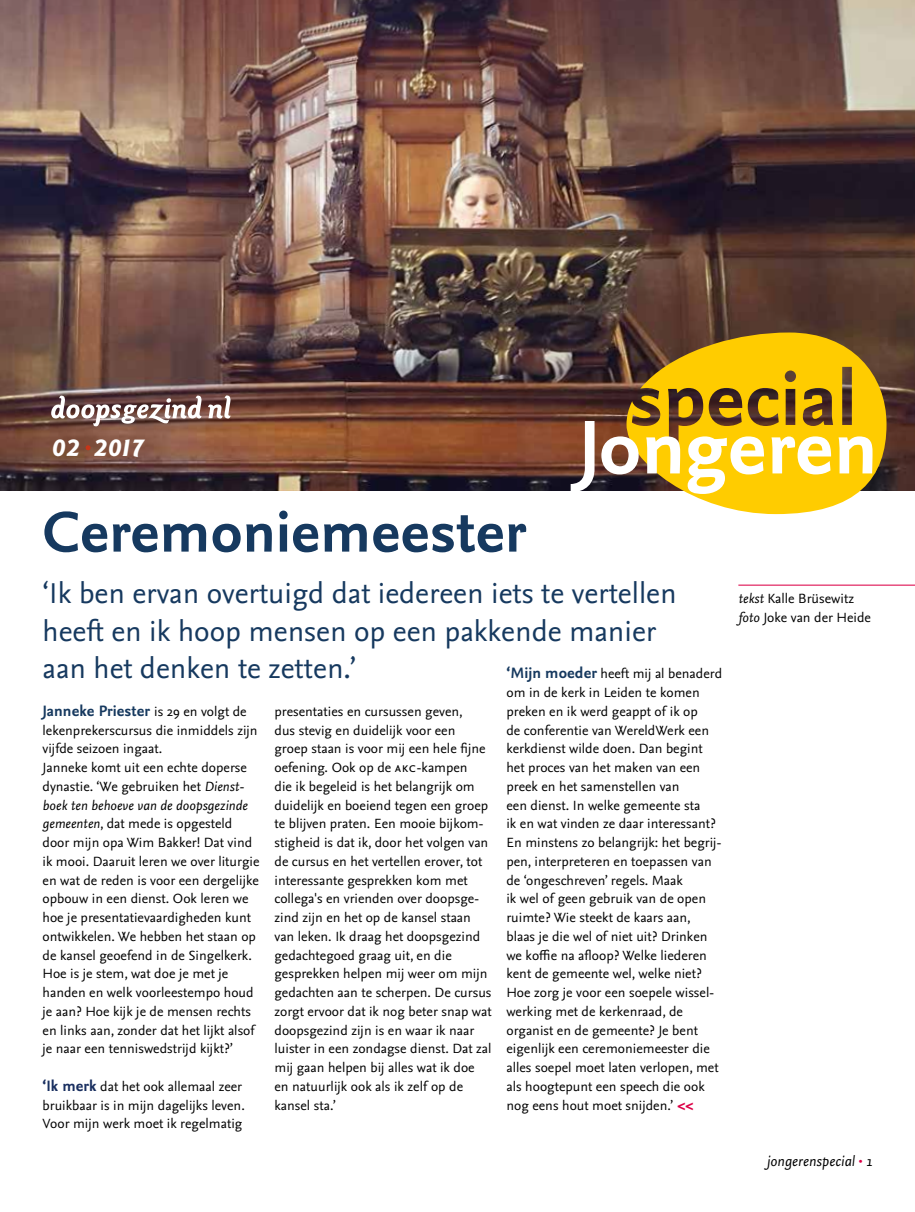
<style>
.page{position:relative;width:915px;height:1212px;background:#fff}
.page>*{position:absolute;margin:0;border:0;box-sizing:border-box;transform-origin:0 0}
.t1{font:700 79.65px "Nexus Sans";color:#fff}
.t2{font:700 60px "Nexus Sans";color:#16395f}
.t3{font:30px/37.5px "Nexus Sans";color:#16395f}
.t4{font:italic 700 25.05px "Goudy Sans BQ";letter-spacing:-.035em;color:#fff}
.t5{font:700 15.75px "Nexus Sans";letter-spacing:.005em;color:#16395f}
.t6{font:italic 15px "Nexus Sans";letter-spacing:.005em;color:#000}
.t7{font:13.95px/18.8px "Nexus Sans";color:#000}
.s1{font-weight:700;font-size:15.75px;color:#16395f}
.s2{font-weight:700;font-size:15.75px;color:#dc0047}
.s3{font-weight:400;font-size:13.95px;color:#000}
.s4{font-style:italic}
.s5{font-weight:700;font-size:15.75px;color:#182e5f}
.s6{font-family:"Nexus Sans Regular SC"}
.s7{font-style:normal;font-size:12px;color:#dc0047}
</style>
<div class="page">
<img style="left:1px;top:0;width:913px;height:491px">
<svg style="left:208px;top:395px;width:22px;height:23px"></svg>
<svg style="left:51px;top:396px;width:151px;height:30px"></svg>
<svg style="left:85px;top:445px;width:5px;height:5px"></svg>
<hr style="left:738px;top:585px;width:176px;height:1px;background:#dc0047">
<svg style="left:626px;top:332px;width:260px;height:182px;fill:#fc0"></svg>
<svg style="left:678px;top:396px;width:14px;height:22px"></svg>
<h3 class="t4" style="left:52px;top:432px;width:93px">02 2017</h3>
<h2 class="t2" style="left:43px;top:493px;width:484px">Ceremoniemeester</h2>
<h1 class="t1" style="left:577px;top:396px;width:302px">Jongeren</h1>
<h3 class="t3" style="left:43px;top:574px;width:635px">‘Ik ben ervan overtuigd dat iedereen iets te vertellen heeft en ik hoop mensen op een pakkende manier aan het denken te zetten.’</h3>
<p class="t7" style="left:506px;top:664px;width:217px"><span class="s1">‘Mijn moeder</span> heeft mij al benaderd om in de kerk in Leiden te komen preken en ik werd geappt of ik op<br>de conferentie van WereldWerk een kerkdienst wilde doen. Dan begint het proces van het maken van een preek en het samenstellen van<br>een dienst. In welke gemeente sta<br>ik en wat vinden ze daar interessant?<br>En minstens zo belangrijk: het begrij&shy;pen, interpreteren en toepassen van de ‘ongeschreven’ regels. Maak<br>ik wel of geen gebruik van de open ruimte? Wie steekt de kaars aan, blaas je die wel of niet uit? Drinken we koffie na afloop? Welke liederen kent de gemeente wel, welke niet?<br>Hoe zorg je voor een soepele wissel&shy;werking met de kerkenraad, de organist en de gemeente? Je bent eigenlijk een ceremoniemeester die alles soepel moet laten verlopen, met als hoogtepunt een speech die ook nog eens hout moet snijden.’ <span class="s2">&lt;&lt;</span></p>
<p class="t5" style="left:43px;top:701px;width:205px">Janneke Priester <span class="s3">is 29 en volgt de</span></p>
<p class="t7" style="left:43px;top:720px;width:218px">lekenprekerscursus die inmiddels zijn vijfde seizoen ingaat.<br>Janneke komt uit een echte doperse dynastie. ‘We gebruiken het <span class="s4">Dienst&shy;boek ten behoeve van de doopsgezinde gemeenten</span>, dat mede is opgesteld door mijn opa Wim Bakker! Dat vind ik mooi. Daaruit leren we over liturgie en wat de reden is voor een dergelijke opbouw in een dienst. Ook leren we hoe je presentatievaardigheden kunt ontwikkelen. We hebben het staan op de kansel geoefend in de Singelkerk.<br>Hoe is je stem, wat doe je met je handen en welk voorleestempo houd je aan? Hoe kijk je de mensen rechts en links aan, zonder dat het lijkt alsof je naar een tenniswedstrijd kijkt?’</p>
<p class="t7" style="left:43px;top:1077px;width:204px"><span class="s5">‘Ik merk</span> dat het ook allemaal zeer bruikbaar is in mijn dagelijks leven.<br>Voor mijn werk moet ik regelmatig</p>
<p class="t7" style="left:274px;top:702px;width:219px">presentaties en cursussen geven,<br>dus stevig en duidelijk voor een groep staan is voor mij een hele fijne oefening. Ook op de <span class="s6">akc</span>-kampen<br>die ik begeleid is het belangrijk om duidelijk en boeiend tegen een groep te blijven praten. Een mooie bijkom&shy;stigheid is dat ik, door het volgen van de cursus en het vertellen erover, tot interessante gesprekken kom met collega's en vrienden over doopsge&shy;zind zijn en het op de kansel staan van leken. Ik draag het doopsgezind gedachtegoed graag uit, en die gesprekken helpen mij weer om mijn gedachten aan te scherpen. De cursus zorgt ervoor dat ik nog beter snap wat doopsgezind zijn is en waar ik naar luister in een zondagse dienst. Dat zal mij gaan helpen bij alles wat ik doe en natuurlijk ook als ik zelf op de kansel sta.’</p>
<p class="t7" style="left:738px;top:589px;width:134px"><span class="s4">tekst</span> Kalle Brüsewitz <span class="s4">foto</span> Joke van der Heide</p>
<p class="t6" style="left:766px;top:1151px;width:107px">jongerenspecial <span class="s7">•</span> 1</p>
</div>
